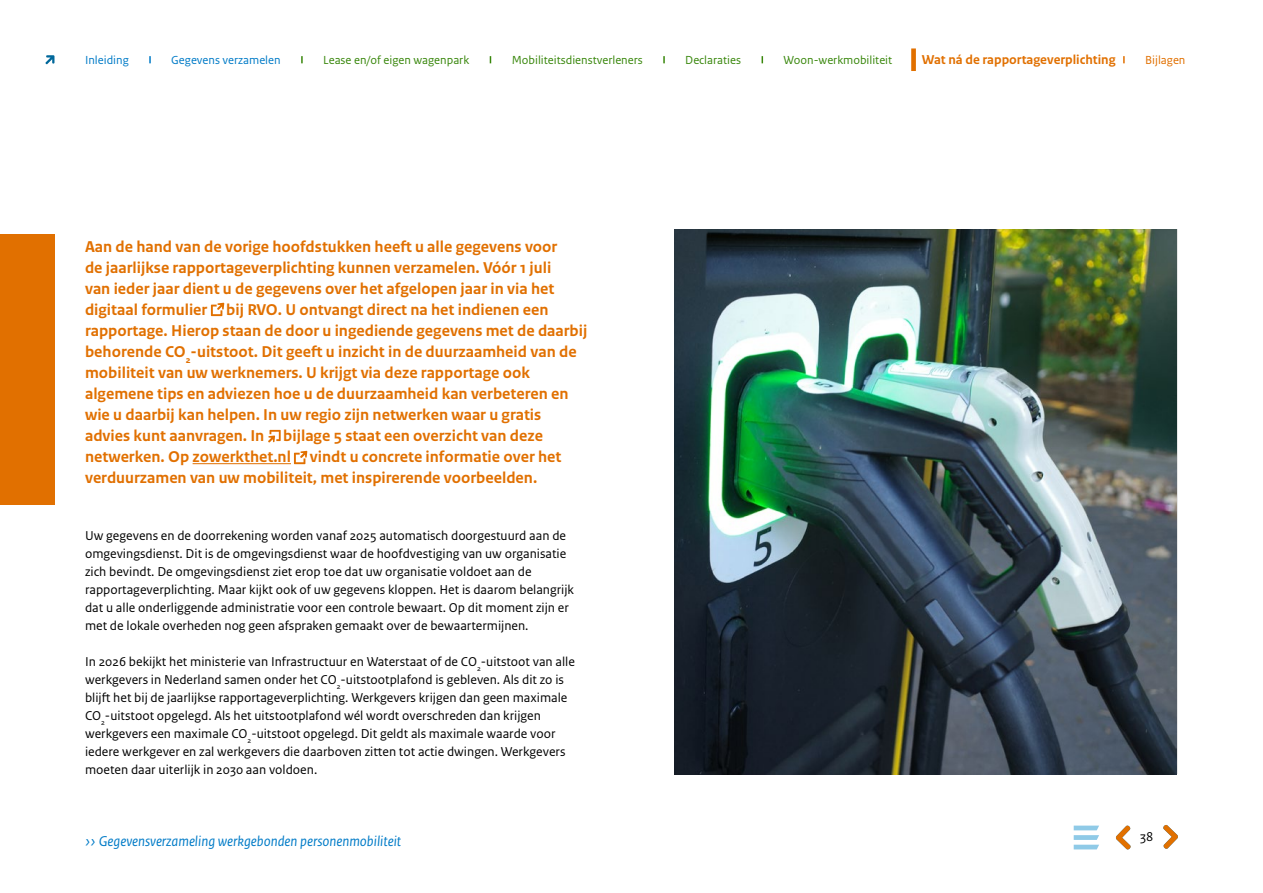
<style>
.page{position:relative;width:1263px;height:893px;background:#fff}
.page>*{position:absolute;margin:0;border:0;box-sizing:border-box;transform-origin:0 0}
.WCAG_-_Intro_-_P{font:700 16.5px/21px "Rijksoverheid Sans Text";color:#e17000}
.t1{font:italic 15px "Rijksoverheid Sans Text";color:#007bc7}
.WCAG_-_Plat_-_P{font:13.5px/18px "Rijksoverheid Sans Text";color:#000}
.t2{font:700 13.5px "Rijksoverheid Sans Text";color:#e17000}
.t3{font:12.3px "Rijksoverheid Sans Text";color:#39870c}
.t4{font:12.3px "Rijksoverheid Sans Text";color:#e17000}
.t5{font:12.3px "Rijksoverheid Sans Text";color:#007bc7}
</style>
<div class="page">
<div style="left:0;top:234px;width:54px;height:270px;background:#e17000"></div>
<hr style="left:193px;top:463px;width:98px;height:1px;background:#e17000">
<svg style="left:211px;top:303px;width:13px;height:13px"></svg>
<svg style="left:268px;top:430px;width:13px;height:13px"></svg>
<svg style="left:294px;top:451px;width:13px;height:13px"></svg>
<svg style="left:1074px;top:826px;width:25px;height:23px"></svg>
<svg style="left:1116px;top:825px;width:15px;height:25px"></svg>
<svg style="left:1163px;top:825px;width:15px;height:24px"></svg>
<img style="left:674px;top:230px;width:503px;height:544px">
<svg style="left:149px;top:56px;width:2px;height:7px"></svg>
<svg style="left:301px;top:56px;width:2px;height:7px"></svg>
<svg style="left:663px;top:56px;width:2px;height:7px"></svg>
<svg style="left:761px;top:56px;width:2px;height:7px"></svg>
<svg style="left:1123px;top:56px;width:2px;height:7px"></svg>
<svg style="left:45px;top:55px;width:9px;height:9px"></svg>
<div style="left:911px;top:48px;width:5px;height:23px;background:#e17000"></div>
<p class="t2" style="left:922px;top:52px;width:195px">Wat ná de rapportageverplichting</p>
<p class="t5" style="left:85px;top:52px;width:45px">Inleiding</p>
<p class="t5" style="left:171px;top:52px;width:111px">Gegevens verzamelen</p>
<p class="t3" style="left:323px;top:52px;width:147px">Lease en/of eigen wagenpark</p>
<p class="t3" style="left:512px;top:52px;width:133px">Mobiliteitsdienstverleners</p>
<p class="t3" style="left:685px;top:52px;width:57px">Declaraties</p>
<p class="t3" style="left:783px;top:52px;width:110px">Woon-werkmobiliteit</p>
<p class="t4" style="left:935px;top:52px;width:169px">Wat ná de rapportageverplichting</p>
<p class="t4" style="left:1145px;top:52px;width:42px">Bijlagen</p>
<p class="WCAG_-_Intro_-_P" style="left:85px;top:236px;width:504px">Aan de hand van de vorige hoofdstukken heeft u alle gegevens voor<br>de jaarlijkse rapportageverplichting kunnen verzamelen. Vóór 1 juli<br>van ieder jaar dient u de gegevens over het afgelopen jaar in via het digitaal formulier bij RVO. U ontvangt direct na het indienen een rapportage. Hierop staan de door u ingediende gegevens met de daarbij behorende CO<sub>2</sub>-uitstoot. Dit geeft u inzicht in de duurzaamheid van de mobiliteit van uw werknemers. U krijgt via deze rapportage ook algemene tips en adviezen hoe u de duurzaamheid kan verbeteren en wie u daarbij kan helpen. In uw regio zijn netwerken waar u gratis advies kunt aanvragen. In bijlage 5 staat een overzicht van deze netwerken. Op zowerkthet.nl vindt u concrete informatie over het verduurzamen van uw mobiliteit, met inspirerende voorbeelden.</p>
<p class="WCAG_-_Plat_-_P" style="left:85px;top:527px;width:490px">Uw gegevens en de doorrekening worden vanaf 2025 automatisch doorgestuurd aan de omgevingsdienst. Dit is de omgevingsdienst waar de hoofdvestiging van uw organisatie zich bevindt. De omgevingsdienst ziet erop toe dat uw organisatie voldoet aan de rapportageverplichting. Maar kijkt ook of uw gegevens kloppen. Het is daarom belangrijk dat u alle onderliggende administratie voor een controle bewaart. Op dit moment zijn er met de lokale overheden nog geen afspraken gemaakt over de bewaartermijnen.</p>
<p class="WCAG_-_Plat_-_P" style="left:85px;top:653px;width:491px">In 2026 bekijkt het ministerie van Infrastructuur en Waterstaat of de CO<sub>2</sub>-uitstoot van alle werkgevers in Nederland samen onder het CO<sub>2</sub>-uitstootplafond is gebleven. Als dit zo is blijft het bij de jaarlijkse rapportageverplichting. Werkgevers krijgen dan geen maximale CO<sub>2</sub>-uitstoot opgelegd. Als het uitstootplafond wél wordt overschreden dan krijgen werkgevers een maximale CO<sub>2</sub>-uitstoot opgelegd. Dit geldt als maximale waarde voor iedere werkgever en zal werkgevers die daarboven zitten tot actie dwingen. Werkgevers moeten daar uiterlijk in 2030 aan voldoen.</p>
<p class="t1" style="left:85px;top:833px;width:318px">›› Gegevensverzameling werkgebonden personenmobiliteit</p>
<p class="WCAG_-_Plat_-_P" style="left:1140px;top:828px;width:15px">38</p>
</div>
